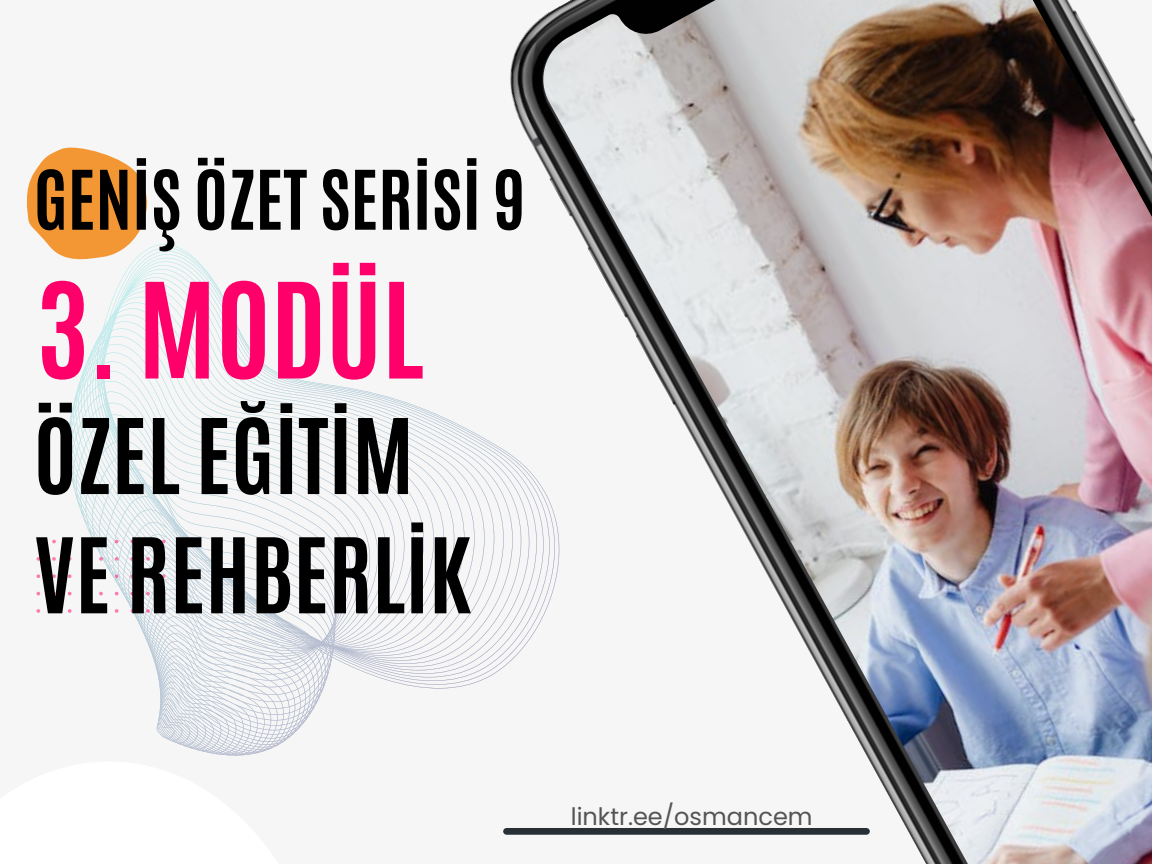
<style>
.page{position:relative;width:1152px;height:864px;background:#f6f6f6}
.page>*{position:absolute;margin:0;border:0;box-sizing:border-box;transform-origin:0 0}
.t1{font:700 112.5px "Antonio";color:#ff006b}
.t2{font:700 88.5px/119.2px "Antonio";color:#000}
.t3{font:700 69.75px "Antonio";color:#000}
.t4{font:24px "Poppins";color:#545454}
</style>
<div class="page">
<svg style="left:43px;top:147px;width:76px;height:13px"></svg>
<svg style="left:26px;top:160px;width:453px;height:596px"></svg>
<img style="left:479px;top:22px;width:58px;height:813px">
<img style="left:537px;top:0;width:615px;height:864px">
<svg style="left:36px;top:609px;width:4px;height:4px"></svg>
<svg style="left:36px;top:592px;width:4px;height:3px"></svg>
<svg style="left:36px;top:574px;width:4px;height:4px"></svg>
<svg style="left:36px;top:557px;width:4px;height:4px"></svg>
<svg style="left:36px;top:540px;width:4px;height:3px"></svg>
<svg style="left:52px;top:609px;width:4px;height:4px"></svg>
<svg style="left:52px;top:592px;width:4px;height:3px"></svg>
<svg style="left:52px;top:574px;width:4px;height:4px"></svg>
<svg style="left:52px;top:557px;width:4px;height:4px"></svg>
<svg style="left:52px;top:540px;width:4px;height:3px"></svg>
<svg style="left:68px;top:609px;width:4px;height:4px"></svg>
<svg style="left:68px;top:592px;width:4px;height:3px"></svg>
<svg style="left:68px;top:574px;width:4px;height:4px"></svg>
<svg style="left:68px;top:557px;width:4px;height:4px"></svg>
<svg style="left:68px;top:540px;width:4px;height:3px"></svg>
<svg style="left:84px;top:609px;width:3px;height:4px"></svg>
<svg style="left:84px;top:574px;width:3px;height:4px"></svg>
<svg style="left:84px;top:557px;width:3px;height:4px"></svg>
<svg style="left:99px;top:609px;width:4px;height:4px"></svg>
<svg style="left:99px;top:592px;width:4px;height:3px"></svg>
<svg style="left:99px;top:574px;width:4px;height:4px"></svg>
<svg style="left:99px;top:557px;width:4px;height:4px"></svg>
<svg style="left:99px;top:540px;width:4px;height:3px"></svg>
<svg style="left:115px;top:609px;width:4px;height:4px"></svg>
<svg style="left:115px;top:592px;width:4px;height:3px"></svg>
<svg style="left:115px;top:574px;width:4px;height:4px"></svg>
<svg style="left:115px;top:557px;width:4px;height:4px"></svg>
<svg style="left:115px;top:540px;width:4px;height:3px"></svg>
<svg style="left:131px;top:609px;width:3px;height:4px"></svg>
<svg style="left:131px;top:574px;width:3px;height:4px"></svg>
<svg style="left:131px;top:557px;width:3px;height:4px"></svg>
<svg style="left:146px;top:609px;width:4px;height:4px"></svg>
<svg style="left:146px;top:592px;width:4px;height:3px"></svg>
<svg style="left:146px;top:574px;width:4px;height:4px"></svg>
<svg style="left:146px;top:557px;width:4px;height:4px"></svg>
<svg style="left:146px;top:540px;width:4px;height:3px"></svg>
<svg style="left:162px;top:609px;width:4px;height:4px"></svg>
<svg style="left:162px;top:592px;width:4px;height:3px"></svg>
<svg style="left:162px;top:574px;width:4px;height:4px"></svg>
<svg style="left:162px;top:557px;width:4px;height:4px"></svg>
<svg style="left:162px;top:540px;width:4px;height:3px"></svg>
<svg style="left:178px;top:609px;width:3px;height:4px"></svg>
<svg style="left:178px;top:574px;width:3px;height:4px"></svg>
<svg style="left:178px;top:557px;width:3px;height:4px"></svg>
<p class="t3" style="left:34px;top:150px;width:494px">GENİŞ ÖZET SERİSİ 9</p>
<p class="t1" style="left:36px;top:250px;width:389px">3. MODÜL</p>
<p class="t2" style="left:34px;top:397px;width:439px">ÖZEL EĞİTİM<br>VE REHBERLİK</p>
<p class="t4" style="left:571px;top:800px;width:243px">linktr.ee/osmancem</p>
</div>
